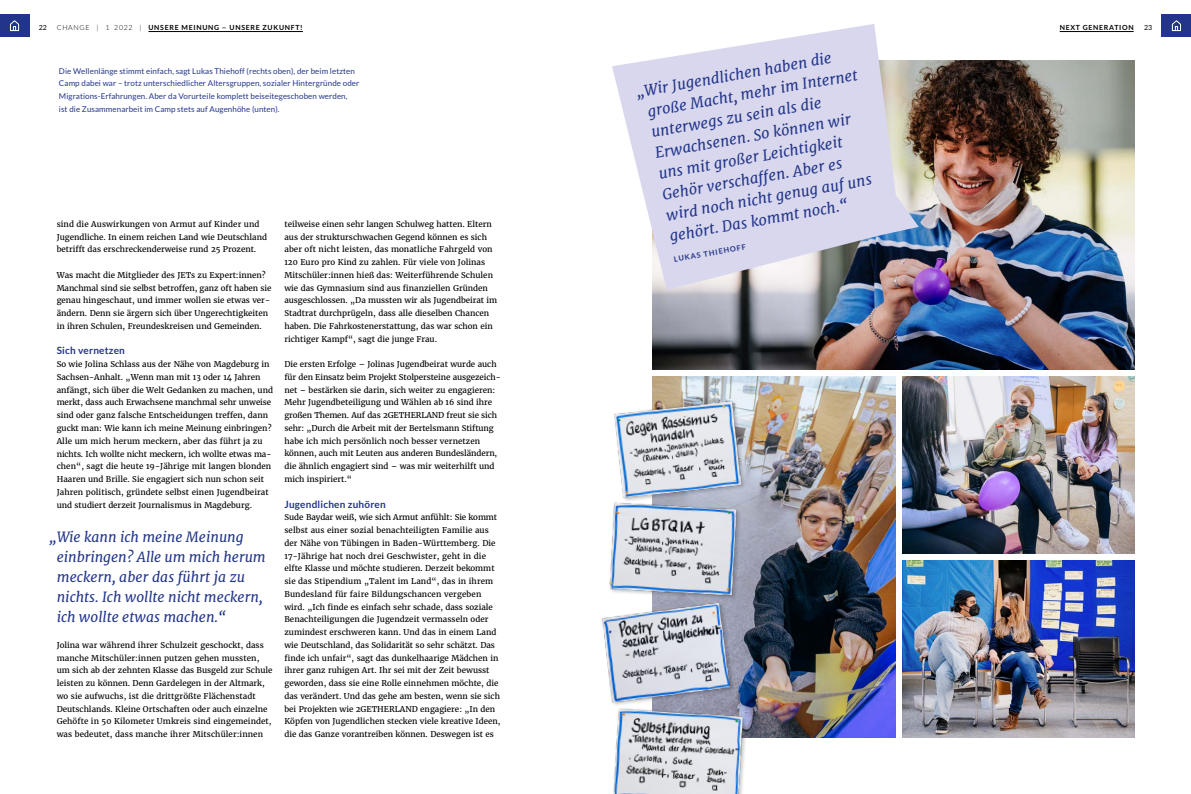
<style>
.page{position:relative;width:1191px;height:794px;background:#fff}
.page>*{position:absolute;margin:0;border:0;box-sizing:border-box;transform-origin:0 0}
.t1{font:italic 14.8px/21.1px "Merriweather";color:#22358a}
.t2{font:italic 14px/20px "Merriweather";color:#22358a}
.t3{font:700 10px "Lato";letter-spacing:.02em;color:#22358a}
.t4{font:8px/12.8px "Merriweather";color:#000}
.t5{font:8px/12.8px "Lato";letter-spacing:.01em;color:#22358a}
.t6{font:700 7.4px "Lato";color:#22358a}
.t7{font:700 7px "Lato";letter-spacing:.1em;color:#000}
.t8{font:7px "Lato";color:#000}
.s1{font-weight:300}
</style>
<div class="page">
<img style="left:652px;top:61px;width:482px;height:309px">
<img style="left:652px;top:376px;width:244px;height:361px">
<img style="left:902px;top:376px;width:232px;height:177px">
<img style="left:902px;top:560px;width:232px;height:177px">
<div style="left:614px;top:400px;width:133px;height:103px;background:#000;opacity:.19"></div>
<img style="left:614px;top:400px;width:129px;height:99px">
<div style="left:609px;top:502px;width:133px;height:98px;background:#000;opacity:.19"></div>
<img style="left:609px;top:500px;width:131px;height:99px">
<div style="left:602px;top:602px;width:133px;height:105px;background:#000;opacity:.19"></div>
<img style="left:601px;top:602px;width:132px;height:103px">
<div style="left:613px;top:708px;width:135px;height:86px;background:#000;opacity:.19"></div>
<img style="left:613px;top:707px;width:132px;height:87px">
<svg style="left:612px;top:24px;width:306px;height:266px;fill:#d8d7ed"></svg>
<div style="left:1161px;top:14px;width:30px;height:23px;background:#22358a"></div>
<svg style="left:1171px;top:20px;width:10px;height:11px"></svg>
<div style="left:0;top:14px;width:29px;height:23px;background:#22358a"></div>
<svg style="left:10px;top:20px;width:9px;height:11px"></svg>
<hr style="left:148px;top:31px;width:155px;height:1px;background:#000">
<hr style="left:1059px;top:31px;width:74px;height:1px;background:#000">
<p class="t8" style="left:39px;top:23px;width:10px">22</p>
<p class="t7" style="left:57px;top:23px;width:248px"><span class="s1">CHANGE | 1 2022 |</span> UNSERE MEINUNG – UNSERE ZUKUNFT!</p>
<p class="t7" style="left:1059px;top:23px;width:76px">NEXT GENERATION</p>
<p class="t8" style="left:1144px;top:23px;width:10px">23</p>
<p class="t5" style="left:59px;top:64px;width:302px">Die Wellenlänge stimmt einfach, sagt Lukas Thiehoff (rechts oben), der beim letzten Camp dabei war – trotz unterschiedlicher Altersgruppen, sozialer Hintergründe oder Migrations-Erfahrungen. Aber da Vorurteile komplett beiseitegeschoben werden,<br>ist die Zusammenarbeit im Camp stets auf Augenhöhe (unten).</p>
<p class="t4" style="left:57px;top:217px;width:212px">sind die Auswirkungen von Armut auf Kinder und<br>Jugendliche. In einem reichen Land wie Deutschland betrifft das erschreckenderweise rund 25 Prozent.</p>
<p class="t4" style="left:57px;top:268px;width:216px">Was macht die Mitglieder des JETs zu Expert:innen?<br>Manchmal sind sie selbst betroffen, ganz oft haben sie genau hingeschaut, und immer wollen sie etwas ver&shy;ändern. Denn sie ärgern sich über Ungerechtigkeiten in ihren Schulen, Freundeskreisen und Gemeinden.</p>
<p class="t3" style="left:57px;top:345px;width:70px">Sich vernetzen</p>
<p class="t4" style="left:57px;top:358px;width:218px">So wie Jolina Schlass aus der Nähe von Magdeburg in Sachsen-Anhalt. „Wenn man mit 13 oder 14 Jahren anfängt, sich über die Welt Gedanken zu machen, und merkt, dass auch Erwachsene manchmal sehr unweise sind oder ganz falsche Entscheidungen treffen, dann guckt man: Wie kann ich meine Meinung einbringen?<br>Alle um mich herum meckern, aber das führt ja zu nichts. Ich wollte nicht meckern, ich wollte etwas ma&shy;chen“, sagt die heute 19-Jährige mit langen blonden Haaren und Brille. Sie engagiert sich nun schon seit Jahren politisch, gründete selbst einen Jugendbeirat und studiert derzeit Journalismus in Magdeburg.</p>
<h2 class="t2" style="left:57px;top:527px;width:211px;text-indent:-8px">„Wie kann ich meine Meinung einbringen? Alle um mich herum meckern, aber das führt ja zu nichts. Ich wollte nicht meckern, ich wollte etwas machen.“</h2>
<p class="t4" style="left:57px;top:638px;width:217px">Jolina war während ihrer Schulzeit geschockt, dass manche Mitschüler:innen putzen gehen mussten, um sich ab der zehnten Klasse das Busgeld zur Schule leisten zu können. Denn Gardelegen in der Altmark, wo sie aufwuchs, ist die drittgrößte Flächenstadt Deutschlands. Kleine Ortschaften oder auch einzelne Gehöfte in 50 Kilometer Umkreis sind eingemeindet, was bedeutet, dass manche ihrer Mitschüler:innen</p>
<p class="t4" style="left:284px;top:217px;width:214px">teilweise einen sehr langen Schulweg hatten. Eltern aus der strukturschwachen Gegend können es sich aber oft nicht leisten, das monatliche Fahrgeld von 120 Euro pro Kind zu zahlen. Für viele von Jolinas Mitschüler:innen hieß das: Weiterführende Schulen wie das Gymnasium sind aus finanziellen Gründen ausgeschlossen. „Da mussten wir als Jugendbeirat im Stadtrat durchprügeln, dass alle dieselben Chancen haben. Die Fahrkostenerstattung, das war schon ein richtiger Kampf“, sagt die junge Frau.</p>
<p class="t4" style="left:284px;top:358px;width:218px">Die ersten Erfolge – Jolinas Jugendbeirat wurde auch für den Einsatz beim Projekt Stolpersteine ausgezeich&shy;net – bestärken sie darin, sich weiter zu engagieren:<br>Mehr Jugendbeteiligung und Wählen ab 16 sind ihre großen Themen. Auf das 2GETHERLAND freut sie sich sehr: „Durch die Arbeit mit der Bertelsmann Stiftung habe ich mich persönlich noch besser vernetzen können, auch mit Leuten aus anderen Bundesländern, die ähnlich engagiert sind – was mir weiterhilft und mich inspiriert.“</p>
<p class="t3" style="left:284px;top:498px;width:103px">Jugendlichen zuhören</p>
<p class="t4" style="left:284px;top:511px;width:217px">Sude Baydar weiß, wie sich Armut anfühlt: Sie kommt selbst aus einer sozial benachteiligten Familie aus der Nähe von Tübingen in Baden-Württemberg. Die 17-Jährige hat noch drei Geschwister, geht in die elfte Klasse und möchte studieren. Derzeit bekommt sie das Stipendium „Talent im Land“, das in ihrem Bundesland für faire Bildungschancen vergeben wird. „Ich finde es einfach sehr schade, dass soziale Benachteiligungen die Jugendzeit vermasseln oder zumindest erschweren kann. Und das in einem Land wie Deutschland, das Solidarität so sehr schätzt. Das finde ich unfair“, sagt das dunkelhaarige Mädchen in ihrer ganz ruhigen Art. Ihr sei mit der Zeit bewusst geworden, dass sie eine Rolle einnehmen möchte, die das verändert. Und das gehe am besten, wenn sie sich bei Projekten wie 2GETHERLAND engagiere: „In den Köpfen von Jugendlichen stecken viele kreative Ideen, die das Ganze vorantreiben können. Deswegen ist es</p>
<h1 class="t1" style="left:642px;top:80px;width:214px;text-indent:-8px;rotate:-10deg">„Wir Jugendlichen haben die große Macht, mehr im Internet unterwegs zu sein als die<br>Erwachsenen. So können wir uns mit großer Leichtigkeit<br>Gehör verschaff en. Aber es wird noch nicht genug auf uns gehört. Das kommt noch.“</h1>
<p class="t6" style="left:673px;top:255px;width:74px;rotate:-10deg">LUKAS THIEHOFF</p>
</div>
